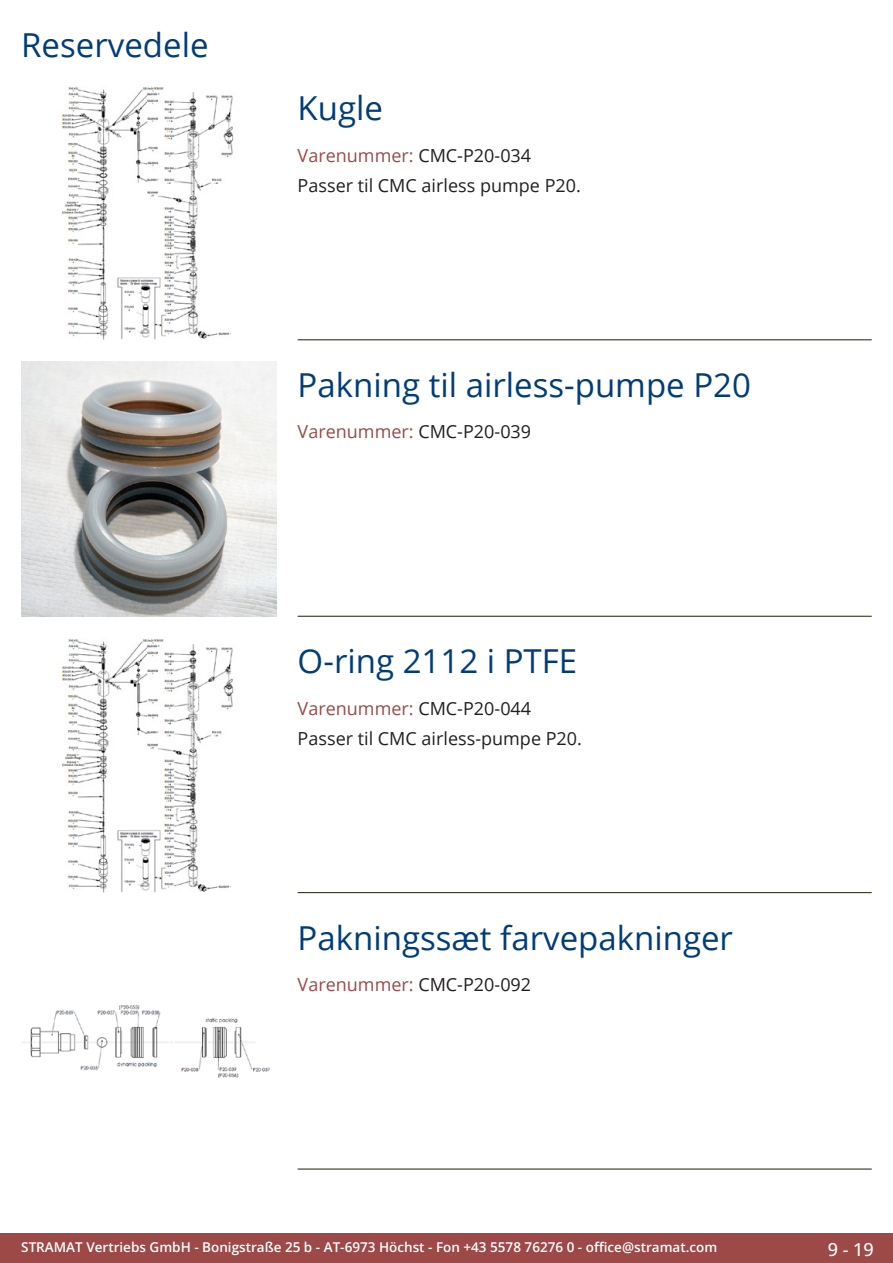
<style>
.page{position:relative;width:893px;height:1263px;background:#fff}
.page>*{position:absolute;margin:0;border:0;box-sizing:border-box;transform-origin:0 0}
.Produkttitel{font:33px "Open Sans";color:#003d78}
.RastTitel{font:33px "Open Sans";color:#003d78}
.TechDaten_Überschrif{font:18px "Open Sans";color:#9c4948}
.Beschreibung_Text{font:18px "Open Sans";color:#231f20}
.t1{font:500 18px "Open Sans";color:#fff}
.t2{font:600 13.5px "Open Sans";color:#fff}
.s1{color:#231f20}
</style>
<div class="page">
<div style="left:0;top:1233px;width:893px;height:30px;background:#9c4948"></div>
<hr style="left:298px;top:340px;width:574px;height:1px;background:#201d08">
<hr style="left:298px;top:616px;width:574px;height:1px;background:#201d08">
<hr style="left:298px;top:892px;width:574px;height:1px;background:#201d08">
<hr style="left:298px;top:1169px;width:574px;height:1px;background:#201d08">
<img style="left:61px;top:87px;width:173px;height:253px">
<img style="left:21px;top:361px;width:255px;height:256px">
<img style="left:61px;top:639px;width:173px;height:254px">
<img style="left:22px;top:1005px;width:248px;height:73px">
<p class="RastTitel" style="left:21px;top:22px;width:189px">Reservedele</p>
<p class="Produkttitel" style="left:298px;top:86px;width:87px">Kugle</p>
<p class="TechDaten_Überschrif" style="left:298px;top:143px;width:235px">Varenummer: <span class="s1">CMC-P20-034</span></p>
<p class="Beschreibung_Text" style="left:298px;top:173px;width:285px">Passer til CMC airless pumpe P20.</p>
<p class="Produkttitel" style="left:298px;top:362px;width:455px">Pakning til airless-pumpe P20</p>
<p class="TechDaten_Überschrif" style="left:298px;top:420px;width:235px">Varenummer: <span class="s1">CMC-P20-039</span></p>
<p class="Produkttitel" style="left:298px;top:638px;width:281px">O-ring 2112 i PTFE</p>
<p class="TechDaten_Überschrif" style="left:298px;top:696px;width:235px">Varenummer: <span class="s1">CMC-P20-044</span></p>
<p class="Beschreibung_Text" style="left:298px;top:726px;width:286px">Passer til CMC airless-pumpe P20.</p>
<p class="Produkttitel" style="left:298px;top:915px;width:437px">Pakningssæt farvepakninger</p>
<p class="TechDaten_Überschrif" style="left:298px;top:972px;width:235px">Varenummer: <span class="s1">CMC-P20-092</span></p>
<p class="t2" style="left:21px;top:1238px;width:698px">STRAMAT Vertriebs GmbH - Bonigstraße 25 b - AT-6973 Höchst - Fon +43 5578 76276 0 - office@stramat.com</p>
<p class="t1" style="left:828px;top:1237px;width:48px">9 - 19</p>
</div>
